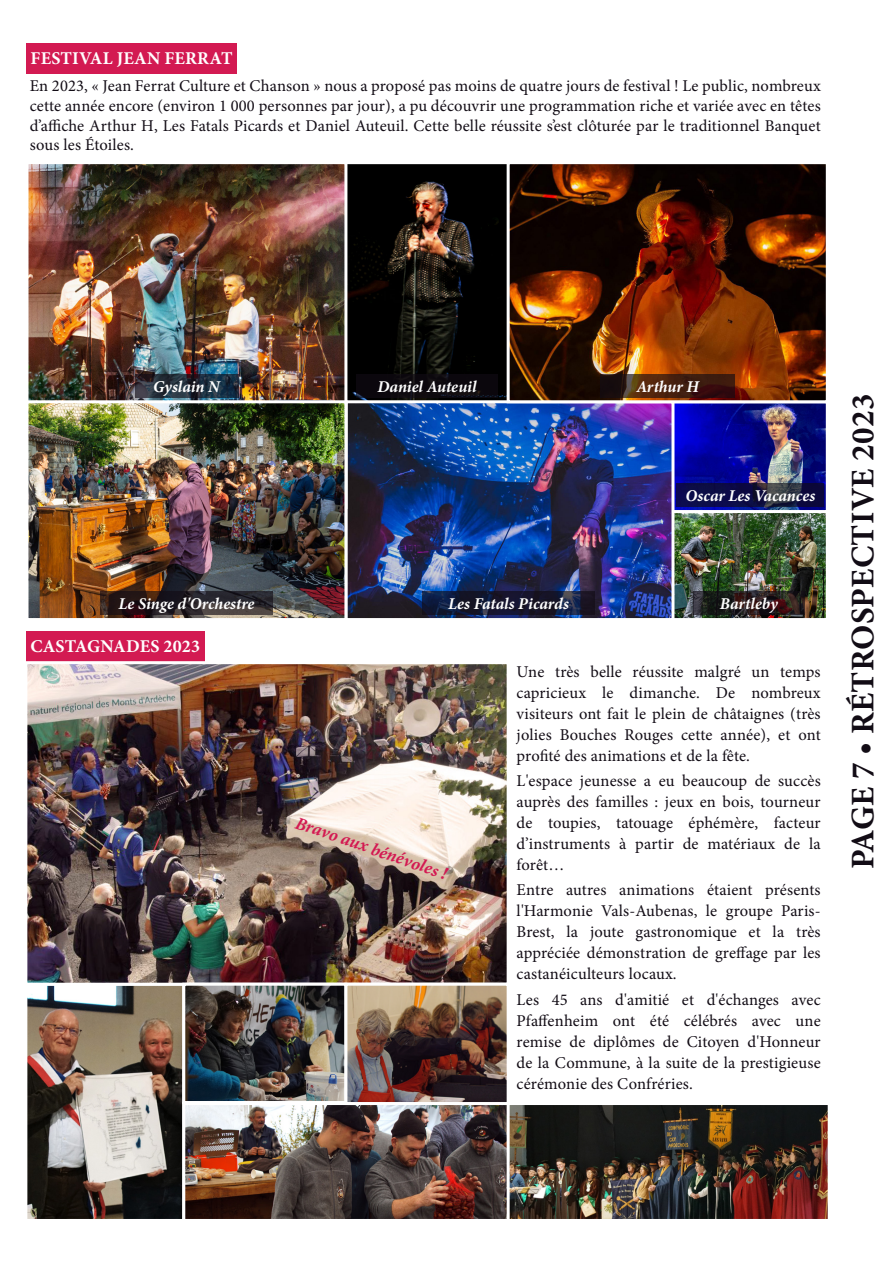
<style>
.page{position:relative;width:893px;height:1263px;background:#fff}
.page>*{position:absolute;margin:0;border:0;box-sizing:border-box;transform-origin:0 0}
.t1{font:700 33px "Minion Pro";letter-spacing:.01em;color:#120c15}
.Titre{font:700 18px "Minion Pro";letter-spacing:.01em;color:#fff}
.t2{font:italic 700 18px "Minion Pro";color:#d31a52}
.t3{font:16.5px/21px "Minion Pro";letter-spacing:.01em;color:#120c15;text-align:justify}
.t4{font:italic 700 16.5px "Minion Pro";letter-spacing:-.005em;color:#fff}
</style>
<div class="page">
<img style="left:674px;top:404px;width:151px;height:213px">
<div style="left:670px;top:510px;width:159px;height:111px;border:3px solid #fff"></div>
<div style="left:669px;top:400px;width:160px;height:113px;border:3px solid #fff"></div>
<img style="left:347px;top:165px;width:160px;height:235px">
<div style="left:26px;top:43px;width:211px;height:31px;background:#d31a52"></div>
<img style="left:30px;top:404px;width:640px;height:213px">
<div style="left:344px;top:400px;width:330px;height:221px;border:3px solid #fff"></div>
<img style="left:511px;top:165px;width:314px;height:234px">
<div style="left:507px;top:161px;width:322px;height:242px;border:3px solid #fff"></div>
<div style="left:26px;top:631px;width:178px;height:30px;background:#d31a52"></div>
<img style="left:510px;top:1106px;width:317px;height:112px">
<div style="left:344px;top:1102px;width:487px;height:120px;border:3px solid #fff"></div>
<img style="left:28px;top:665px;width:478px;height:553px">
<div style="left:24px;top:983px;width:161px;height:239px;border:3px solid #fff"></div>
<img style="left:30px;top:165px;width:313px;height:340px">
<div style="left:26px;top:161px;width:321px;height:348px;border:3px solid #fff"></div>
<div style="left:26px;top:400px;width:321px;height:221px;border:3px solid #fff"></div>
<svg style="left:135px;top:374px;width:103px;height:23px;background:#242f3c"></svg>
<svg style="left:100px;top:591px;width:173px;height:23px;background:#2b2225"></svg>
<div style="left:356px;top:374px;width:142px;height:23px;background:#0b070d"></div>
<svg style="left:600px;top:374px;width:135px;height:23px;background:#3e1d11"></svg>
<svg style="left:422px;top:591px;width:173px;height:23px;background:#161a33"></svg>
<svg style="left:676px;top:483px;width:148px;height:23px;background:#161644"></svg>
<svg style="left:693px;top:591px;width:111px;height:23px;background:#281d1e"></svg>
<div style="left:24px;top:661px;width:486px;height:325px;border:3px solid #fff"></div>
<div style="left:182px;top:983px;width:165px;height:121px;border:3px solid #fff"></div>
<div style="left:182px;top:1102px;width:328px;height:120px;border:3px solid #fff"></div>
<div style="left:344px;top:983px;width:166px;height:122px;border:3px solid #fff"></div>
<p class="Titre" style="left:31px;top:46px;width:203px">FESTIVAL JEAN FERRAT</p>
<p class="t3" style="left:30px;top:76px;width:793px;line-height:19.8px">En 2023, « Jean Ferrat Culture et Chanson » nous a proposé pas moins de quatre jours de festival ! Le public, nombreux cette année encore (environ 1 000 personnes par jour), a pu découvrir une programmation riche et variée avec en têtes d’affiche Arthur H, Les Fatals Picards et Daniel Auteuil. Cette belle réussite s’est clôturée par le traditionnel Banquet sous les Étoiles.</p>
<p class="t4" style="left:153px;top:374px;width:68px">Gyslain N</p>
<p class="t4" style="left:119px;top:591px;width:138px">Le Singe d'Orchestre</p>
<p class="Titre" style="left:31px;top:634px;width:171px">CASTAGNADES 2023</p>
<p class="t4" style="left:377px;top:374px;width:101px">Daniel Auteuil</p>
<p class="t4" style="left:636px;top:374px;width:64px">Arthur H</p>
<p class="t4" style="left:448px;top:591px;width:122px">Les Fatals Picards</p>
<p class="t4" style="left:685px;top:484px;width:131px">Oscar Les Vacances</p>
<p class="t4" style="left:720px;top:591px;width:59px">Bartleby</p>
<p class="t2" style="left:300px;top:810px;width:161px;rotate:19deg">Bravo aux bénévoles !</p>
<p class="t3" style="left:517px;top:661px;width:306px">Une très belle réussite malgré un temps capricieux le dimanche. De nombreux visiteurs ont fait le plein de châtaignes (très jolies Bouches Rouges cette année), et ont profité des animations et de la fête.</p>
<p class="t3" style="left:517px;top:770px;width:306px">L'espace jeunesse a eu beaucoup de succès auprès des familles : jeux en bois, tourneur de toupies, tatouage éphémère, facteur d’instruments à partir de matériaux de la forêt…</p>
<p class="t3" style="left:517px;top:880px;width:305px">Entre autres animations étaient présents l'Harmonie Vals-Aubenas, le groupe Paris-Brest, la joute gastronomique et la très appréciée démonstration de greffage par les castanéiculteurs locaux.</p>
<p class="t3" style="left:517px;top:989px;width:306px">Les 45 ans d'amitié et d'échanges avec Pfaffenheim ont été célébrés avec une remise de diplômes de Citoyen d'Honneur de la Commune, à la suite de la prestigieuse cérémonie des Confréries.</p>
<p class="t1" style="left:840px;top:869px;width:477px;rotate:-90deg">PAGE 7 • RÉTROSPECTIVE 2023</p>
</div>
